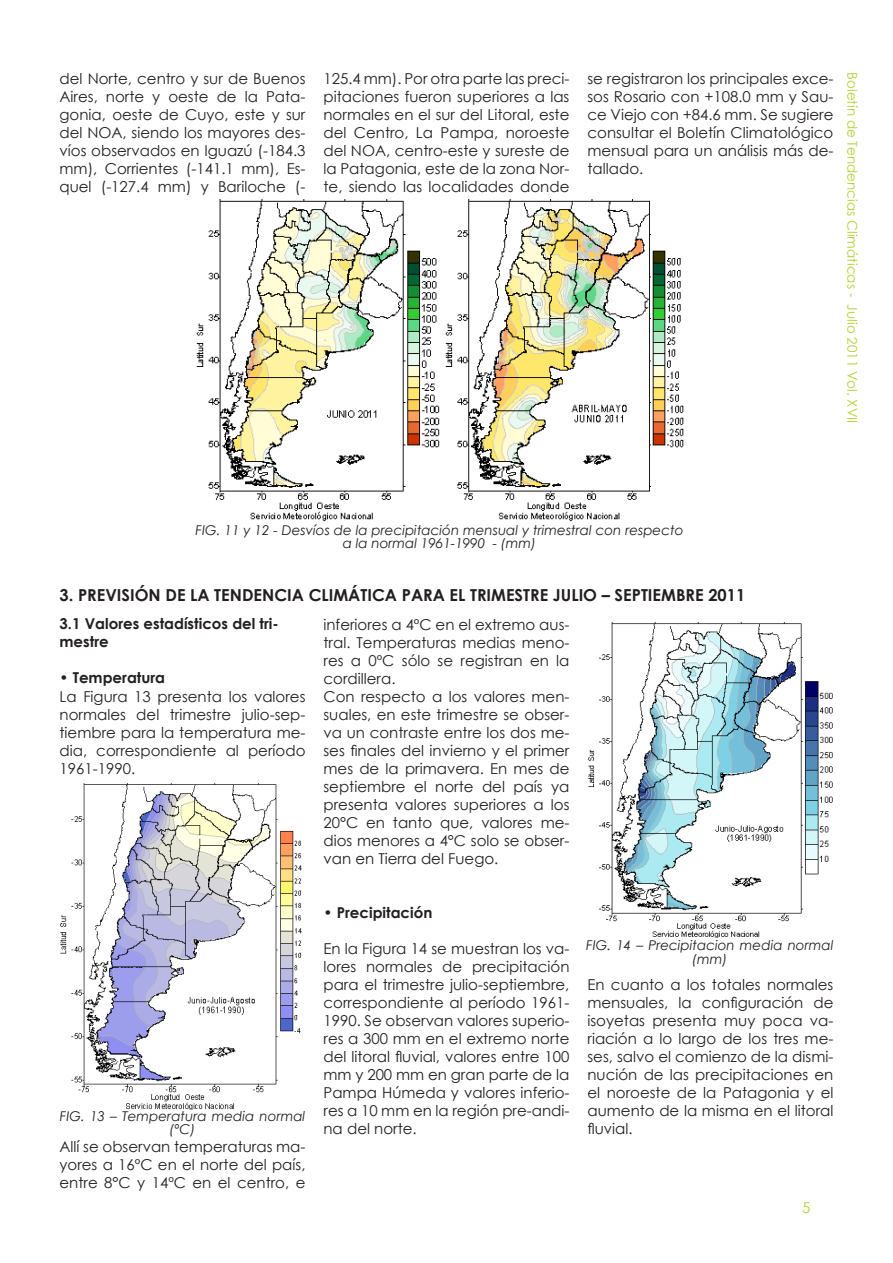
<style>
.page{position:relative;width:893px;height:1263px;background:#fff}
.page>*{position:absolute;margin:0;border:0;box-sizing:border-box;transform-origin:0 0}
.t1{font:700 16.5px "Century Gothic";color:#231f20}
.t2{font:15px/18px "Century Gothic";color:#231f20;text-align:justify}
.t3{font:700 15px/18px "Century Gothic";color:#231f20}
.t4{font:italic 13.5px/13.5px "Century Gothic";color:#231f20;text-align:center}
.t5{font:13.5px "Century Gothic";color:#b2d236}
</style>
<div class="page">
<img style="left:588px;top:622px;width:245px;height:315px">
<img style="left:445px;top:200px;width:239px;height:322px">
<img style="left:196px;top:200px;width:244px;height:321px">
<img style="left:60px;top:783px;width:242px;height:326px">
<p class="t2" style="left:60px;top:69px;width:247px">del Norte, centro y sur de Buenos Aires, norte y oeste de la Pata&shy;gonia, oeste de Cuyo, este y sur del NOA, siendo los mayores des&shy;víos observados en Iguazú (-184.3 mm), Corrientes (-141.1 mm), Es&shy;quel (-127.4 mm) y Bariloche (-</p>
<p class="t2" style="left:323px;top:69px;width:247px">125.4 mm). Por otra parte las preci&shy;pitaciones fueron superiores a las normales en el sur del Litoral, este del Centro, La Pampa, noroeste del NOA, centro-este y sureste de la Patagonia, este de la zona Nor&shy;te, siendo las localidades donde</p>
<p class="t2" style="left:587px;top:69px;width:247px">se registraron los principales exce&shy;sos Rosario con +108.0 mm y Sau&shy;ce Viejo con +84.6 mm. Se sugiere consultar el Boletín Climatológico mensual para un análisis más de&shy;tallado.</p>
<p class="t5" style="left:862px;top:72px;width:352px;rotate:90deg">Boletín de Tendencias Climáticas - Julio 2011 Vol. XVII</p>
<p class="t4" style="left:196px;top:523px;width:489px">FIG. 11 y 12 - Desvíos de la precipitación mensual y trimestral con respecto a la normal 1961-1990 - (mm)</p>
<p class="t1" style="left:60px;top:582px;width:687px">3. PREVISIÓN DE LA TENDENCIA CLIMÁTICA PARA EL TRIMESTRE JULIO – SEPTIEMBRE 2011</p>
<p class="t3" style="left:60px;top:614px;width:221px">3.1 Valores estadísticos del tri&shy;mestre</p>
<p class="t3" style="left:60px;top:668px;width:107px">• Temperatura</p>
<p class="t2" style="left:60px;top:687px;width:247px">La Figura 13 presenta los valores normales del trimestre julio-sep&shy;tiembre para la temperatura me&shy;dia, correspondiente al período 1961-1990.</p>
<p class="t4" style="left:60px;top:1109px;width:247px">FIG. 13 – Temperatura media normal (ºC)</p>
<p class="t2" style="left:60px;top:1137px;width:247px">Allí se observan temperaturas ma&shy;yores a 16ºC en el norte del país, entre 8°C y 14ºC en el centro, e</p>
<p class="t2" style="left:323px;top:615px;width:247px">inferiores a 4ºC en el extremo aus&shy;tral. Temperaturas medias meno&shy;res a 0ºC sólo se registran en la cordillera.</p>
<p class="t2" style="left:323px;top:687px;width:247px">Con respecto a los valores men&shy;suales, en este trimestre se obser&shy;va un contraste entre los dos me&shy;ses finales del invierno y el primer mes de la primavera. En mes de septiembre el norte del país ya presenta valores superiores a los 20°C en tanto que, valores me&shy;dios menores a 4°C solo se obser&shy;van en Tierra del Fuego.</p>
<p class="t3" style="left:323px;top:903px;width:110px">• Precipitación</p>
<p class="t2" style="left:323px;top:939px;width:247px">En la Figura 14 se muestran los va&shy;lores normales de precipitación para el trimestre julio-septiembre, correspondiente al período 1961- 1990. Se observan valores superio&shy;res a 300 mm en el extremo norte del litoral fluvial, valores entre 100 mm y 200 mm en gran parte de la Pampa Húmeda y valores inferio&shy;res a 10 mm en la región pre-andi&shy;na del norte.</p>
<p class="t4" style="left:586px;top:938px;width:249px">FIG. 14 – Precipitacion media normal (mm)</p>
<p class="t2" style="left:587px;top:975px;width:247px">En cuanto a los totales normales mensuales, la configuración de isoyetas presenta muy poca va&shy;riación a lo largo de los tres me&shy;ses, salvo el comienzo de la dismi&shy;nución de las precipitaciones en el noroeste de la Patagonia y el aumento de la misma en el litoral fluvial.</p>
</div>
